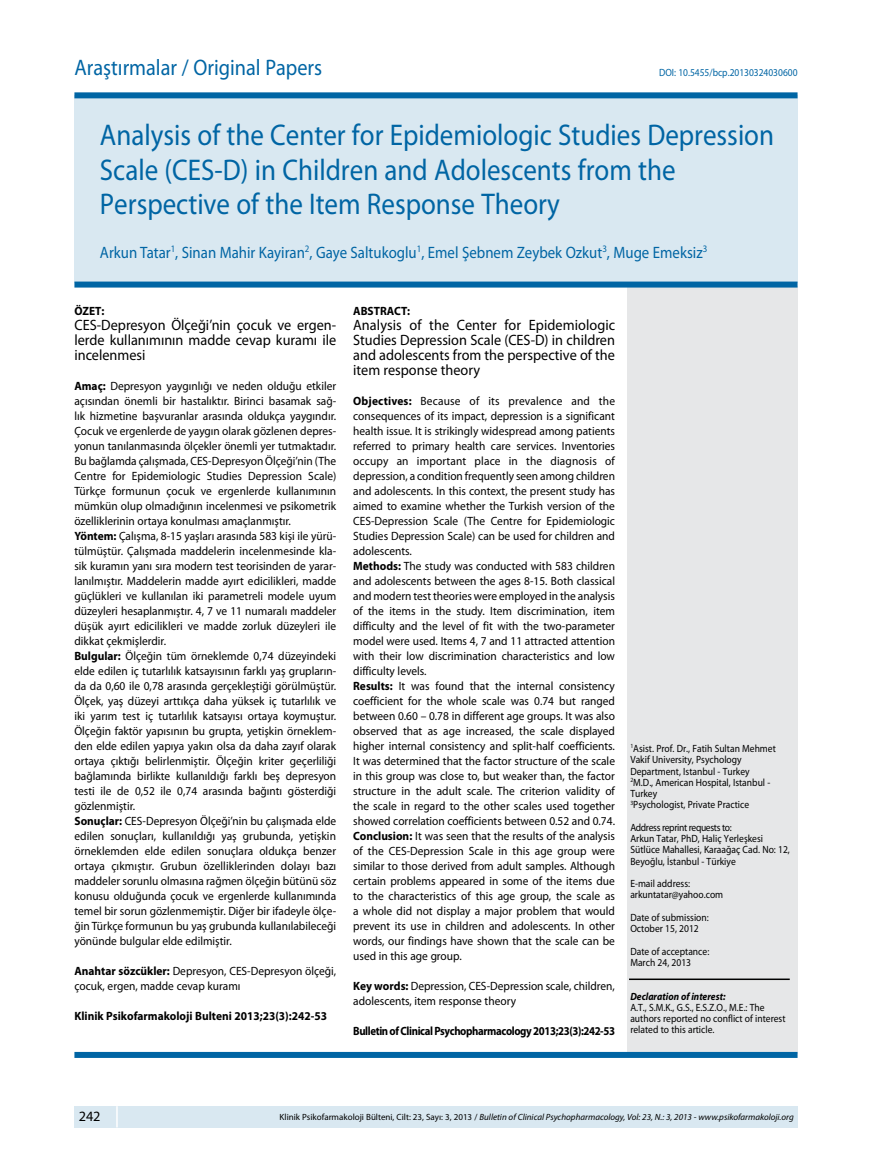
<style>
.page{position:relative;width:872px;height:1170px;background:#fff}
.page>*{position:absolute;margin:0;border:0;box-sizing:border-box;transform-origin:0 0}
.t1{font:30px/34.5px "Myriad Pro";color:#0065a4;scale:.9 1}
.t2{font:22.5px "Myriad Pro";color:#0065a4;scale:.9 1}
.t3{font:16.5px "Myriad Pro";color:#0065a4;scale:.9 1}
.t4{font:15px/15px "Myriad Pro";color:#000;text-align:justify;scale:.95 1}
.t5{font:14.25px "Myriad Pro";color:#000}
.t6{font:12px/15px "Myriad Pro";color:#000;scale:.95 1}
.t7{font:700 12px "Myriad Pro";color:#000;scale:.95 1}
.t8{font:700 12px "Myriad Pro";letter-spacing:-.035em;color:#000;scale:.9 1}
.t9{font:10.5px/11.2px "Myriad Pro";color:#000;scale:.91 1}
.t10{font:10.5px "Myriad Pro";color:#0065a4;scale:.9 1}
.t11{font:italic 700 10.5px "Myriad Pro";color:#000;scale:.91 1}
.t12{font:italic 9px "Myriad Pro";color:#000}
.s1{font-weight:700}
.s2{font-style:normal}
</style>
<div class="page">
<div style="left:74px;top:1106px;width:723px;height:21px;background:#d9e8f1"></div>
<hr style="left:116px;top:1106px;width:2px;height:21px;background:#fff">
<div style="left:74px;top:95px;width:723px;height:187px;background:#d9e8f1"></div>
<div style="left:627px;top:286px;width:170px;height:767px;background:#e6e7e8"></div>
<div style="left:74px;top:281px;width:723px;height:6px;background:#0065a4"></div>
<div style="left:74px;top:1051px;width:723px;height:6px;background:#0065a4"></div>
<div style="left:74px;top:92px;width:723px;height:6px;background:#0065a4"></div>
<hr style="left:629px;top:978px;width:160px;height:1px;background:#000">
<h2 class="t2" style="left:74px;top:54px;width:277px">Araştırmalar / Original Papers</h2>
<p class="t10" style="left:659px;top:66px;width:155px">DOI: 10.5455/bcp.20130324030600</p>
<h1 class="t1" style="left:100px;top:117px;width:750px">Analysis of the Center for Epidemiologic Studies Depression<br>Scale (CES-D) in Children and Adolescents from the<br>Perspective of the Item Response Theory</h1>
<h3 class="t3" style="left:100px;top:242px;width:676px">Arkun Tatar<sup>1</sup>, Sinan Mahir Kayiran<sup>2</sup>, Gaye Saltukoglu<sup>1</sup>, Emel Şebnem Zeybek Ozkut<sup>3</sup>, Muge Emeksiz<sup>3</sup></h3>
<p class="t7" style="left:74px;top:303px;width:33px">ÖZET:</p>
<p class="t4" style="left:74px;top:317px;width:277px">CES-Depresyon Ölçeği’nin çocuk ve ergen&shy;lerde kullanımının madde cevap kuramı ile incelenmesi</p>
<p class="t6" style="left:74px;top:378px;width:277px"><span class="s1">Amaç:</span> Depresyon yaygınlığı ve neden olduğu etkiler açısından önemli bir hastalıktır. Birinci basamak sağ&shy;lık hizmetine başvuranlar arasında oldukça yaygındır.<br>Çocuk ve ergenlerde de yaygın olarak gözlenen depres&shy;yonun tanılanmasında ölçekler önemli yer tutmaktadır.<br>Bu bağlamda çalışmada, CES-Depresyon Ölçeği’nin (The Centre for Epidemiologic Studies Depression Scale)<br>Türkçe formunun çocuk ve ergenlerde kullanımının mümkün olup olmadığının incelenmesi ve psikometrik özelliklerinin ortaya konulması amaçlanmıştır.<br><span class="s1">Yöntem:</span> Çalışma, 8-15 yaşları arasında 583 kişi ile yürü&shy;tülmüştür. Çalışmada maddelerin incelenmesinde kla&shy;sik kuramın yanı sıra modern test teorisinden de yarar&shy;lanılmıştır. Maddelerin madde ayırt edicilikleri, madde güçlükleri ve kullanılan iki parametreli modele uyum düzeyleri hesaplanmıştır. 4, 7 ve 11 numaralı maddeler düşük ayırt edicilikleri ve madde zorluk düzeyleri ile dikkat çekmişlerdir.<br><span class="s1">Bulgular:</span> Ölçeğin tüm örneklemde 0,74 düzeyindeki elde edilen iç tutarlılık katsayısının farklı yaş grupların&shy;da da 0,60 ile 0,78 arasında gerçekleştiği görülmüştür.<br>Ölçek, yaş düzeyi arttıkça daha yüksek iç tutarlılık ve iki yarım test iç tutarlılık katsayısı ortaya koymuştur.<br>Ölçeğin faktör yapısının bu grupta, yetişkin örneklem&shy;den elde edilen yapıya yakın olsa da daha zayıf olarak ortaya çıktığı belirlenmiştir. Ölçeğin kriter geçerliliği bağlamında birlikte kullanıldığı farklı beş depresyon testi ile de 0,52 ile 0,74 arasında bağıntı gösterdiği gözlenmiştir.<br><span class="s1">Sonuçlar:</span> CES-Depresyon Ölçeği’nin bu çalışmada elde edilen sonuçları, kullanıldığı yaş grubunda, yetişkin örneklemden elde edilen sonuçlara oldukça benzer ortaya çıkmıştır. Grubun özelliklerinden dolayı bazı maddeler sorunlu olmasına rağmen ölçeğin bütünü söz konusu olduğunda çocuk ve ergenlerde kullanımında temel bir sorun gözlenmemiştir. Diğer bir ifadeyle ölçe&shy;ğin Türkçe formunun bu yaş grubunda kullanılabileceği yönünde bulgular elde edilmiştir.</p>
<p class="t6" style="left:74px;top:963px;width:277px"><span class="s1">Anahtar sözcükler:</span> Depresyon, CES-Depresyon ölçeği, çocuk, ergen, madde cevap kuramı</p>
<p class="t7" style="left:74px;top:1008px;width:267px">Klinik Psikofarmakoloji Bulteni 2013;23(3):242-53</p>
<p class="t7" style="left:353px;top:303px;width:62px">ABSTRACT:</p>
<p class="t4" style="left:353px;top:317px;width:277px">Analysis of the Center for Epidemiologic Studies Depression Scale (CES-D) in children and adolescents from the perspective of the item response theory</p>
<p class="t6" style="left:353px;top:393px;width:277px"><span class="s1">Objectives:</span> Because of its prevalence and the consequences of its impact, depression is a significant health issue. It is strikingly widespread among patients referred to primary health care services. Inventories occupy an important place in the diagnosis of depression, a condition frequently seen among children and adolescents. In this context, the present study has aimed to examine whether the Turkish version of the CES-Depression Scale (The Centre for Epidemiologic Studies Depression Scale) can be used for children and adolescents.<br><span class="s1">Methods:</span> The study was conducted with 583 children and adolescents between the ages 8-15. Both classical and modern test theories were employed in the analysis of the items in the study. Item discrimination, item difficulty and the level of fit with the two-parameter model were used. Items 4, 7 and 11 attracted attention with their low discrimination characteristics and low difficulty levels.<br><span class="s1">Results:</span> It was found that the internal consistency coefficient for the whole scale was 0.74 but ranged between 0.60 – 0.78 in different age groups. It was also observed that as age increased, the scale displayed higher internal consistency and split-half coefficients.<br>It was determined that the factor structure of the scale in this group was close to, but weaker than, the factor structure in the adult scale. The criterion validity of the scale in regard to the other scales used together showed correlation coefficients between 0.52 and 0.74.<br><span class="s1">Conclusion:</span> It was seen that the results of the analysis of the CES-Depression Scale in this age group were similar to those derived from adult samples. Although certain problems appeared in some of the items due to the characteristics of this age group, the scale as a whole did not display a major problem that would prevent its use in children and adolescents. In other words, our findings have shown that the scale can be used in this age group.</p>
<p class="t6" style="left:353px;top:978px;width:277px"><span class="s1">Key words:</span> Depression, CES-Depression scale, children, adolescents, item response theory</p>
<p class="t8" style="left:353px;top:1023px;width:292px">Bulletin of Clinical Psychopharmacology 2013;23(3):242-53</p>
<p class="t9" style="left:630px;top:742px;width:161px"><sup>1</sup>Asist. Prof. Dr., Fatih Sultan Mehmet<br>Vakif University, Psychology<br>Department, Istanbul - Turkey<br><sup>2</sup>M.D., American Hospital, Istanbul -<br>Turkey<br><sup>3</sup>Psychologist, Private Practice</p>
<p class="t9" style="left:630px;top:821px;width:177px">Address reprint requests to:<br>Arkun Tatar, PhD, Haliç Yerleşkesi Sütlüce Mahallesi, Karaağaç Cad. No: 12, Beyoğlu, İstanbul - Türkiye</p>
<p class="t9" style="left:630px;top:877px;width:104px">E-mail address: arkuntatar@yahoo.com</p>
<p class="t9" style="left:630px;top:911px;width:88px">Date of submission:<br>October 15, 2012</p>
<p class="t9" style="left:630px;top:945px;width:88px">Date of acceptance:<br>March 24, 2013</p>
<p class="t11" style="left:630px;top:989px;width:106px">Declaration of interest:</p>
<p class="t9" style="left:630px;top:1001px;width:172px">A.T., S.M.K., G.S., E.S.Z.O., M.E.: The authors reported no conflict of interest related to this article.</p>
<p class="t5" style="left:79px;top:1107px;width:23px">242</p>
<p class="t12" style="left:280px;top:1111px;width:515px"><span class="s2">Klinik Psikofarmakoloji Bülteni, Cilt: 23, Sayı: 3, 2013 /</span> Bulletin of Clinical Psychopharmacology, Vol: 23, N.: 3, 2013 - www.psikofarmakoloji.org</p>
</div>
